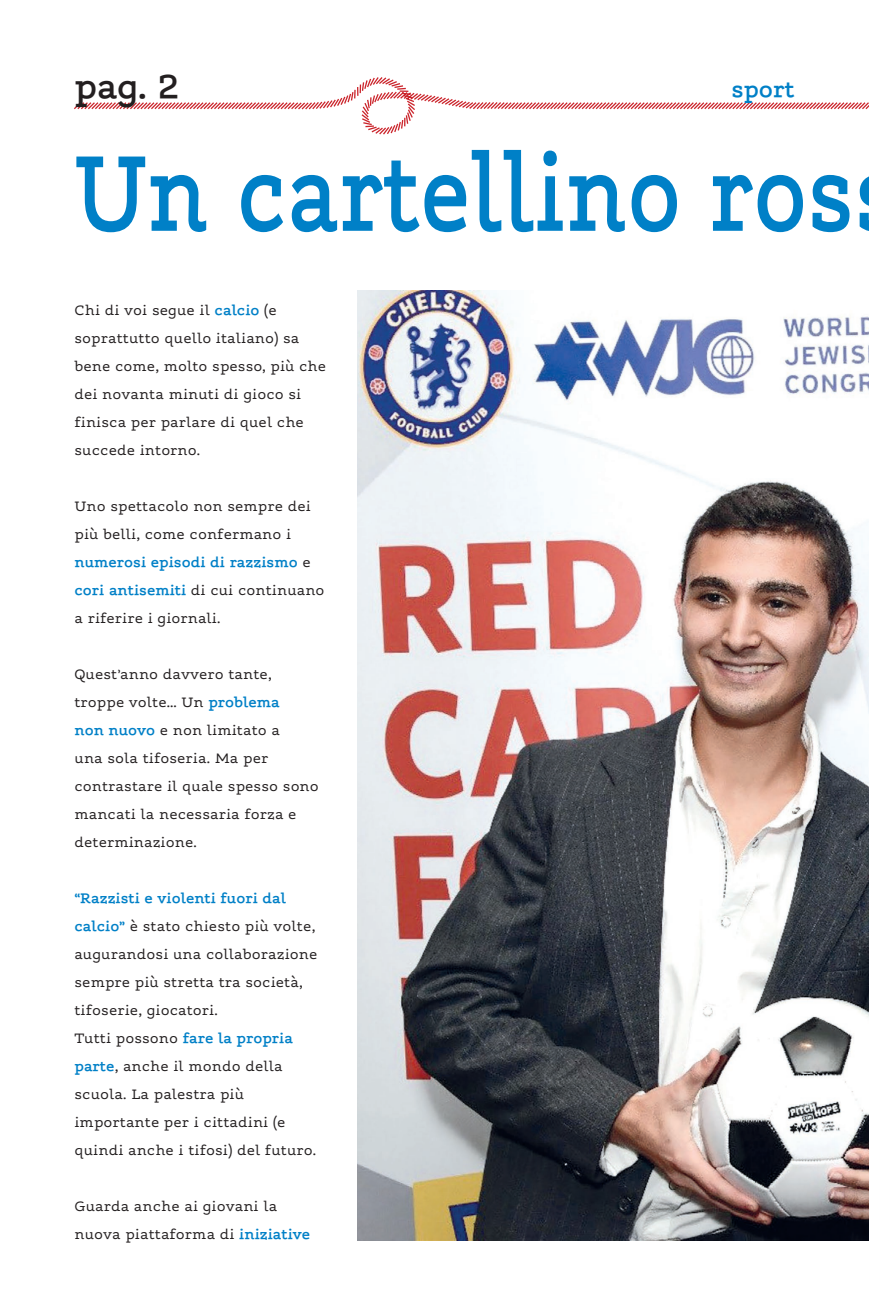
<style>
.page{position:relative;width:869px;height:1315px;background:#fff}
.page>*{position:absolute;margin:0;border:0;box-sizing:border-box;transform-origin:0 0}
.t1{font:700 133px "leggimi 05";color:#0080c7;scale:.8 1}
.t2{font:700 42px "leggimi 05";color:#231f20}
.t3{font:700 28px "leggimi 05";color:#0080c7}
.t4{font:17.5px/28px "leggimi 05";color:#231f20}
.s1{font-weight:700;color:#0080c7}
</style>
<div class="page">
<svg style="left:74px;top:77px;width:794px;height:58px"></svg>
<img style="left:357px;top:291px;width:511px;height:949px">
<h2 class="t2" style="left:74px;top:62px;width:106px">pag. 2</h2>
<h3 class="t3" style="left:731px;top:73px;width:65px">sport</h3>
<h1 class="t1" style="left:74px;top:115px;width:975px">Un cartellino ros</h1>
<p class="t4" style="left:74px;top:296px;width:253px">Chi di voi segue il <span class="s1">calcio</span> (e soprattutto quello italiano) sa bene come, molto spesso, più che dei novanta minuti di gioco si finisca per parlare di quel che succede intorno.</p>
<p class="t4" style="left:74px;top:492px;width:251px">Uno spettacolo non sempre dei più belli, come confermano i <span class="s1">numerosi episodi di razzismo</span> e <span class="s1">cori antisemiti</span> di cui continuano a riferire i giornali.</p>
<p class="t4" style="left:74px;top:660px;width:246px">Quest’anno davvero tante, troppe volte... Un <span class="s1">problema<br>non nuovo</span> e non limitato a<br>una sola tifoseria. Ma per contrastare il quale spesso sono mancati la necessaria forza e determinazione.</p>
<p class="t4" style="left:74px;top:884px;width:244px"><span class="s1">“Razzisti e violenti fuori dal calcio”</span> è stato chiesto più volte, augurandosi una collaborazione sempre più stretta tra società, tifoserie, giocatori.<br>Tutti possono <span class="s1">fare la propria parte</span>, anche il mondo della scuola. La palestra più importante per i cittadini (e quindi anche i tifosi) del futuro.</p>
<p class="t4" style="left:74px;top:1192px;width:237px">Guarda anche ai giovani la nuova piattaforma di <span class="s1">iniziative</span></p>
</div>
